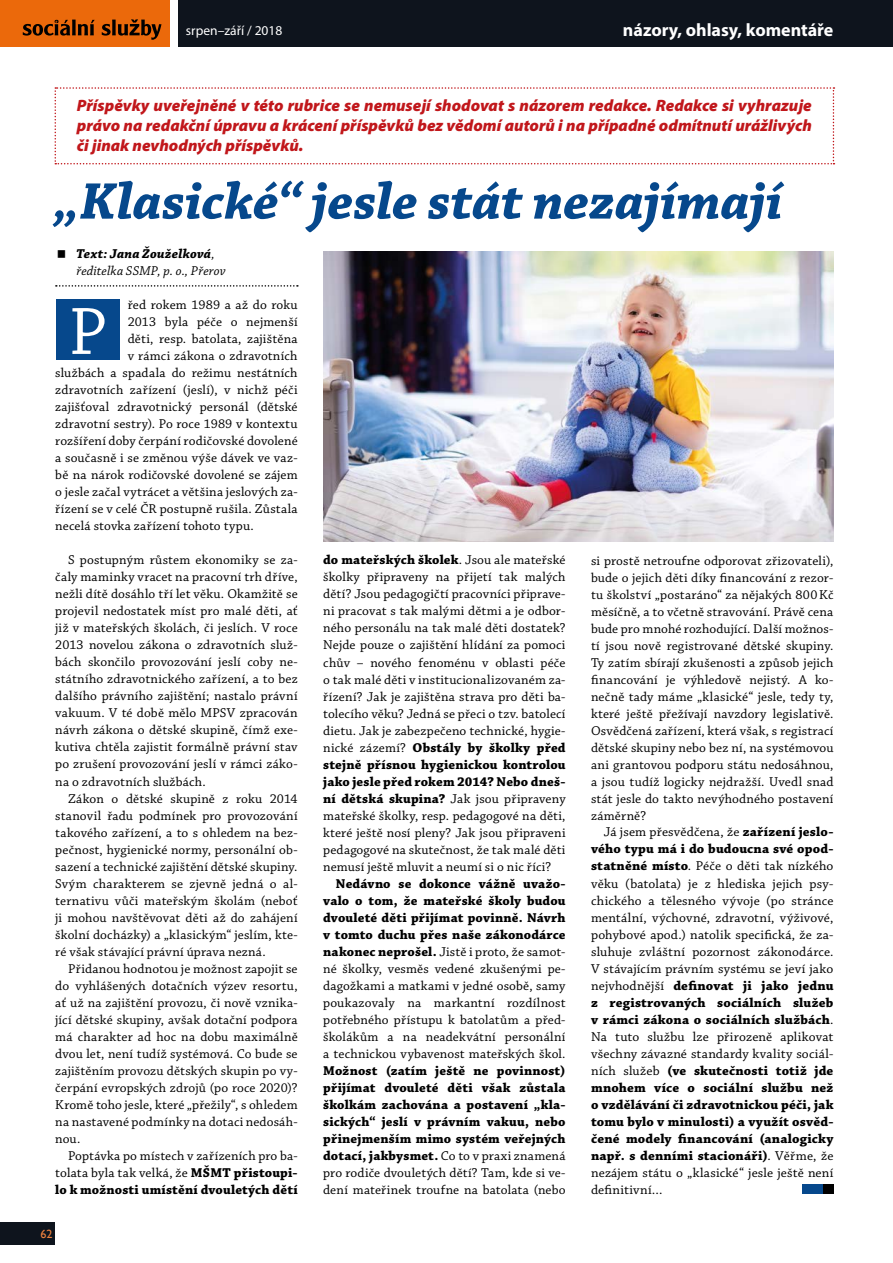
<style>
.page{position:relative;width:893px;height:1263px;background:#fff}
.page>*{position:absolute;margin:0;border:0;box-sizing:border-box;transform-origin:0 0}
.t1{font:70.5px "Chaparral Pro";color:#fff}
.t2{font:italic 700 54px "Chaparral Pro";color:#06488c}
.t3{font:700 18px "Myriad Pro";color:#fff}
.t4{font:italic 900 16.5px/19.8px "Myriad Pro";color:#c1171b;text-align:justify}
.t5{font:13.5px/17px "Chaparral Pro";letter-spacing:.01em;color:#000;text-align:justify}
.t6{font:700 13.5px/17px "Chaparral Pro";letter-spacing:.02em;color:#000;text-align:justify}
.t7{font:italic 13.5px/17px "Chaparral Pro";letter-spacing:.005em;color:#000}
.t8{font:13.5px "Myriad Pro";color:#fff}
.t9{font:12px "Gill Sans";color:#ef813d}
.s1{font-weight:700}
.s2{font-weight:400}
</style>
<div class="page">
<div style="left:178px;top:0;width:715px;height:47px;background:#0e141d"></div>
<div style="left:0;top:0;width:170px;height:47px;background:#eb690b"></div>
<svg style="left:23px;top:19px;width:138px;height:21px"></svg>
<div style="left:0;top:1222px;width:55px;height:23px;background:#0e141d"></div>
<svg style="left:55px;top:87px;width:779px;height:77px"></svg>
<img style="left:323px;top:251px;width:510px;height:290px">
<svg style="left:56px;top:285px;width:242px;height:2px"></svg>
<div style="left:56px;top:300px;width:63px;height:60px;background:#06488c"></div>
<div style="left:823px;top:1184px;width:10px;height:10px;background:#000"></div>
<div style="left:803px;top:1184px;width:20px;height:10px;background:#06488c"></div>
<p class="t8" style="left:186px;top:23px;width:98px">srpen–září / 2018</p>
<h3 class="t3" style="left:623px;top:18px;width:212px">názory, ohlasy, komentáře</h3>
<p class="t4" style="left:77px;top:95px;width:736px">Příspěvky uveřejněné v této rubrice se nemusejí shodovat s názorem redakce. Redakce si vyhrazuje právo na redakční úpravu a krácení příspěvků bez vědomí autorů i na případné odmítnutí urážlivých či jinak nevhodných příspěvků.</p>
<h2 class="t2" style="left:55px;top:170px;width:730px">„Klasické“ jesle stát nezajímají</h2>
<p class="t7" style="left:77px;top:246px;width:151px"><span class="s1">Text: Jana Žouželková</span>, ředitelka SSMP, p. o., Přerov</p>
<p class="t5" style="left:128px;top:297px;width:171px">řed rokem 1989 a až do roku</p>
<p class="t5" style="left:128px;top:314px;width:171px">2013 byla péče o nejmenší</p>
<p class="t5" style="left:128px;top:331px;width:171px">děti, resp. batolata, zajištěna</p>
<p class="t5" style="left:128px;top:348px;width:171px">v rámci zákona o zdravotních</p>
<p class="t5" style="left:55px;top:365px;width:244px">službách a spadala do režimu nestátních</p>
<p class="t5" style="left:55px;top:382px;width:244px">zdravotních zařízení (jeslí), v nichž péči</p>
<p class="t5" style="left:55px;top:399px;width:244px">zajišťoval zdravotnický personál (dětské</p>
<p class="t5" style="left:55px;top:416px;width:244px">zdravotní sestry). Po roce 1989 v kontextu</p>
<p class="t5" style="left:55px;top:433px;width:244px">rozšíření doby čerpání rodičovské dovolené</p>
<p class="t5" style="left:55px;top:450px;width:244px">a současně i se změnou výše dávek ve vaz-</p>
<p class="t5" style="left:55px;top:467px;width:244px">bě na nárok rodičovské dovolené se zájem</p>
<p class="t5" style="left:55px;top:484px;width:244px">o jesle začal vytrácet a většina jeslových za-</p>
<p class="t5" style="left:55px;top:501px;width:244px">řízení se v celé ČR postupně rušila. Zůstala</p>
<p class="t5" style="left:55px;top:518px;width:200px">necelá stovka zařízení tohoto typu.</p>
<p class="t5" style="left:55px;top:552px;width:244px;text-indent:13px">S postupným růstem ekonomiky se za&shy;čaly maminky vracet na pracovní trh dříve, nežli dítě dosáhlo tří let věku. Okamžitě se projevil nedostatek míst pro malé děti, ať již v mateřských školách, či jeslích. V roce 2013 novelou zákona o zdravotních služ&shy;bách skončilo provozování jeslí coby ne&shy;státního zdravotnického zařízení, a to bez dalšího právního zajištění; nastalo právní vakuum. V té době mělo MPSV zpracován návrh zákona o dětské skupině, čímž exe&shy;kutiva chtěla zajistit formálně právní stav po zrušení provozování jeslí v rámci záko&shy;na o zdravotních službách.</p>
<p class="t5" style="left:55px;top:790px;width:244px;text-indent:13px">Zákon o dětské skupině z roku 2014 stanovil řadu podmínek pro provozování takového zařízení, a to s ohledem na bez&shy;pečnost, hygienické normy, personální ob&shy;sazení a technické zajištění dětské skupiny.<br>Svým charakterem se zjevně jedná o al&shy;ternativu vůči mateřským školám (neboť ji mohou navštěvovat děti až do zahájení školní docházky) a „klasickým“ jeslím, kte&shy;ré však stávající právní úprava nezná.</p>
<p class="t5" style="left:55px;top:960px;width:244px;text-indent:13px">Přidanou hodnotou je možnost zapojit se do vyhlášených dotačních výzev resortu, ať už na zajištění provozu, či nově vznika&shy;jící dětské skupiny, avšak dotační podpora má charakter ad hoc na dobu maximálně dvou let, není tudíž systémová. Co bude se zajištěním provozu dětských skupin po vy&shy;čerpání evropských zdrojů (po roce 2020)?<br>Kromě toho jesle, které „přežily“, s ohledem na nastavené podmínky na dotaci nedosáh&shy;nou.</p>
<p class="t5" style="left:55px;top:1147px;width:244px;text-indent:13px">Poptávka po místech v zařízeních pro ba&shy;tolata byla tak velká, že <span class="s1">MŠMT přistoupi&shy;lo k možnosti umístění dvouletých dětí</span></p>
<h1 class="t1" style="left:69px;top:293px;width:40px">P</h1>
<p class="t9" style="left:41px;top:1227px;width:13px">62</p>
<p class="t5" style="left:323px;top:552px;width:244px"><span class="s1">do mateřských školek</span>. Jsou ale mateřské školky připraveny na přijetí tak malých dětí? Jsou pedagogičtí pracovníci připrave&shy;ni pracovat s tak malými dětmi a je odbor&shy;ného personálu na tak malé děti dostatek?<br>Nejde pouze o zajištění hlídání za pomoci chův – nového fenoménu v oblasti péče o tak malé děti v institucionalizovaném za&shy;řízení? Jak je zajištěna strava pro děti ba&shy;tolecího věku? Jedná se přeci o tzv. batolecí dietu. Jak je zabezpečeno technické, hygie&shy;nické zázemí? <span class="s1">Obstály by školky před stejně přísnou hygienickou kontrolou jako jesle před rokem 2014? Nebo dneš&shy;ní dětská skupina?</span> Jak jsou připraveny mateřské školky, resp. pedagogové na děti, které ještě nosí pleny? Jak jsou připraveni pedagogové na skutečnost, že tak malé děti nemusí ještě mluvit a neumí si o nic říci?</p>
<p class="t5" style="left:323px;top:875px;width:244px;text-indent:13px"><span class="s1">Nedávno se dokonce vážně uvažo&shy;valo o tom, že mateřské školy budou dvouleté děti přijímat povinně. Návrh v tomto duchu přes naše zákonodárce nakonec neprošel.</span> Jistě i proto, že samot&shy;né školky, vesměs vedené zkušenými pe&shy;dagožkami a matkami v jedné osobě, samy poukazovaly na markantní rozdílnost potřebného přístupu k batolatům a před&shy;školákům a na neadekvátní personální a technickou vybavenost mateřských škol.</p>
<p class="t6" style="left:323px;top:1062px;width:244px">Možnost (zatím ještě ne povinnost) přijímat dvouleté děti však zůstala školkám zachována a postavení „kla&shy;sických“ jeslí v právním vakuu, nebo přinejmenším mimo systém veřejných dotací, jakbysmet. <span class="s2">Co to v praxi znamená pro rodiče dvouletých dětí? Tam, kde si ve&shy;dení mateřinek troufne na batolata (nebo</span></p>
<p class="t5" style="left:591px;top:552px;width:244px">si prostě netroufne odporovat zřizovateli), bude o jejich děti díky financování z rezor&shy;tu školství „postaráno“ za nějakých 800Kč měsíčně, a to včetně stravování. Právě cena bude pro mnohé rozhodující. Další možnos&shy;tí jsou nově registrované dětské skupiny.<br>Ty zatím sbírají zkušenosti a způsob jejich financování je výhledově nejistý. A ko&shy;nečně tady máme „klasické“ jesle, tedy ty, které ještě přežívají navzdory legislativě.<br>Osvědčená zařízení, která však, s registrací dětské skupiny nebo bez ní, na systémovou ani grantovou podporu státu nedosáhnou, a jsou tudíž logicky nejdražší. Uvedl snad stát jesle do takto nevýhodného postavení záměrně?</p>
<p class="t5" style="left:591px;top:824px;width:244px;text-indent:13px">Já jsem přesvědčena, že <span class="s1">zařízení jeslo&shy;vého typu má i do budoucna své opod&shy;statněné místo</span>. Péče o děti tak nízkého věku (batolata) je z hlediska jejich psy&shy;chického a tělesného vývoje (po stránce mentální, výchovné, zdravotní, výživové, pohybové apod.) natolik specifická, že za&shy;sluhuje zvláštní pozornost zákonodárce.<br>V stávajícím právním systému se jeví jako nejvhodnější <span class="s1">definovat ji jako jednu z registrovaných sociálních služeb v rámci zákona o sociálních službách</span>.<br>Na tuto službu lze přirozeně aplikovat všechny závazné standardy kvality sociál&shy;ních služeb <span class="s1">(ve skutečnosti totiž jde mnohem více o sociální službu než o vzdělávání či zdravotnickou péči, jak tomu bylo v minulosti) a využít osvěd&shy;čené modely financování (analogicky např. s denními stacionáři)</span>. Věřme, že nezájem státu o „klasické“ jesle ještě není definitivní…</p>
</div>
